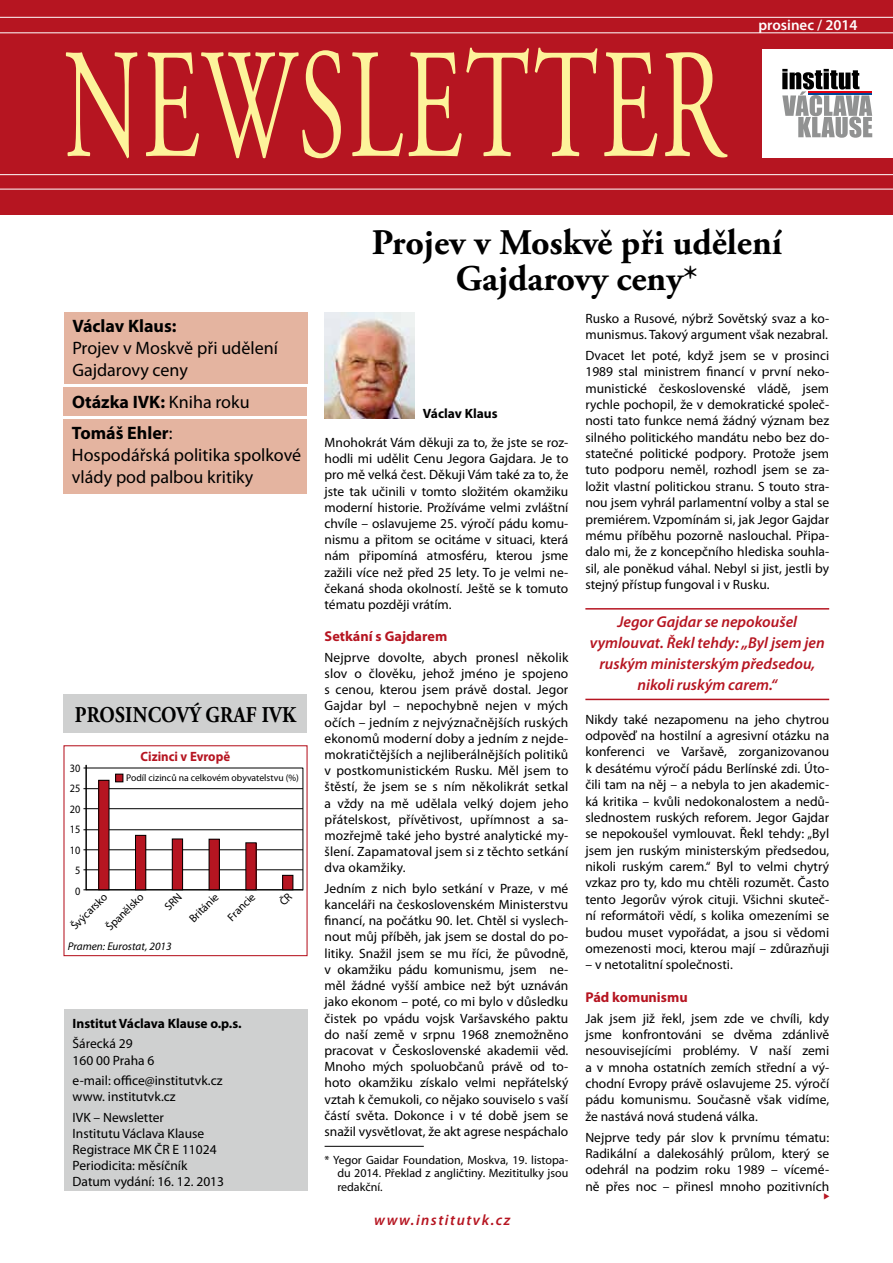
<style>
.page{position:relative;width:893px;height:1263px;background:#fff}
.page>*{position:absolute;margin:0;border:0;box-sizing:border-box;transform-origin:0 0}
.t1{font:156px "Adobe Garamond Pro";letter-spacing:.03em;color:#fdf39b;scale:.62 1}
.t2{font:700 36px/36px "Adobe Garamond Pro";color:#000;text-align:center}
.t3{font:700 22.5px "Adobe Garamond Pro";letter-spacing:.015em;color:#000;scale:.87 1}
.t4{font:18px/21.6px "Myriad Pro";color:#000}
.t5{font:700 18px/32px "Myriad Pro";color:#000}
.t6{font:italic 600 15.75px/21.1px "Myriad Pro";color:#b61521;text-align:center}
.t7{font:italic 600 15px "Myriad Pro";letter-spacing:.1em;color:#b61521}
.t8{font:600 15px "Myriad Pro";color:#fff}
.t9{font:700 14.25px "Myriad Pro";color:#b61521}
.t10{font:13.5px/16.2px "Myriad Pro";color:#000;text-align:justify}
.t11{font:700 13.5px "Myriad Pro";color:#000}
.t12{font:700 13.5px "Myriad Pro";color:#b61521;scale:.95 1}
.t13{font:12px/13.5px "Myriad Pro";color:#000;text-align:justify}
.t14{font:11.25px "Myriad Pro";color:#000}
.t15{font:italic 11.25px "Myriad Pro";color:#000}
.t16{font:11.25px/20.5px "Myriad Pro";color:#000;text-align:center;scale:.91 1}
.t17{font:9.75px "Myriad Pro";color:#000}
.s1{font-weight:400}
</style>
<div class="page">
<div style="left:0;top:0;width:893px;height:215px;background:#b61521"></div>
<div style="left:762px;top:50px;width:131px;height:108px;background:#fff"></div>
<svg style="left:782px;top:69px;width:90px;height:69px"></svg>
<hr style="left:808px;top:91px;width:64px;height:2px;background:#e3000f">
<hr style="left:808px;top:93px;width:64px;height:1px;background:#004799">
<hr style="left:0;top:17px;width:893px;height:1px;background:#fff">
<hr style="left:0;top:174px;width:893px;height:1px;background:#fff">
<hr style="left:0;top:33px;width:893px;height:1px;background:#fff">
<hr style="left:0;top:189px;width:893px;height:1px;background:#fff">
<div style="left:64px;top:313px;width:244px;height:71px;background:#e4b4a0"></div>
<div style="left:64px;top:388px;width:243px;height:28px;background:#e4b4a0"></div>
<div style="left:63px;top:420px;width:244px;height:74px;background:#e4b4a0"></div>
<div style="left:64px;top:1009px;width:244px;height:182px;background:#cfd0d0"></div>
<div style="left:63px;top:694px;width:244px;height:39px;background:#cfd0d0"></div>
<hr style="left:585px;top:608px;width:244px;height:2px;background:#b61521">
<hr style="left:585px;top:699px;width:244px;height:1px;background:#b61521">
<hr style="left:325px;top:1146px;width:99px;height:1px;background:#000">
<img style="left:325px;top:313px;width:89px;height:106px">
<div style="left:63px;top:745px;width:245px;height:211px;border:1px solid #b61521"></div>
<svg style="left:83px;top:764px;width:221px;height:127px"></svg>
<h1 class="t1" style="left:64px;top:13px;width:1066px">NEWSLETTER</h1>
<p class="t8" style="left:758px;top:17px;width:101px">prosinec / 2014</p>
<h3 class="t5" style="left:72px;top:311px;width:106px">Václav Klaus:</h3>
<h3 class="t4" style="left:72px;top:338px;width:207px">Projev v Moskvě při udělení<br>Gajdarovy ceny</h3>
<h3 class="t5" style="left:72px;top:386px;width:179px">Otázka IVK: <span class="s1">Kniha roku<br></span>Tomáš Ehler<span class="s1">:</span></h3>
<h3 class="t4" style="left:72px;top:445px;width:231px">Hospodářská politika spolkové vlády pod palbou kritiky</h3>
<h3 class="t3" style="left:75px;top:701px;width:256px">PROSINCOVÝ GRAF IVK</h3>
<p class="t12" style="left:141px;top:749px;width:96px">Cizinci v Evropě</p>
<p class="t16" style="left:70px;top:758px;width:13px">30<br>25<br>20<br>15<br>10<br>5<br>0</p>
<p class="t17" style="left:126px;top:773px;width:174px">Podíl cizinců na celkovém obyvatelstvu (%)</p>
<p class="t14" style="left:104px;top:924px;width:49px;rotate:-45deg">Španělsko</p>
<p class="t14" style="left:187px;top:916px;width:38px;rotate:-45deg">Británie</p>
<p class="t14" style="left:225px;top:914px;width:35px;rotate:-45deg">Francie</p>
<p class="t14" style="left:68px;top:923px;width:48px;rotate:-45deg">Švýcarsko</p>
<p class="t15" style="left:68px;top:940px;width:105px">Pramen: Eurostat, 2013</p>
<p class="t11" style="left:73px;top:1016px;width:171px">Institut Václava Klause o.p.s.</p>
<p class="t10" style="left:73px;top:1036px;width:83px">Šárecká 29<br>160 00 Praha 6</p>
<p class="t10" style="left:73px;top:1072px;width:151px">e-mail: office@institutvk.cz www. institutvk.cz</p>
<p class="t10" style="left:73px;top:1109px;width:153px;text-align:left">IVK – Newsletter<br>Institutu Václava Klause<br>Registrace MK ČR E 11024<br>Periodicita: měsíčník<br>Datum vydání: 16. 12. 2013</p>
<h2 class="t2" style="left:372px;top:225px;width:412px">Projev v Moskvě při udělení<br>Gajdarovy ceny*</h2>
<p class="t11" style="left:423px;top:406px;width:76px">Václav Klaus</p>
<p class="t10" style="left:325px;top:435px;width:245px">Mnohokrát Vám děkuji za to, že jste se roz&shy;hodli mi udělit Cenu Jegora Gajdara. Je to pro mě velká čest. Děkuji Vám také za to, že jste tak učinili v tomto složitém okamžiku moderní historie. Prožíváme velmi zvláštní chvíle – oslavujeme 25. výročí pádu komu&shy;nismu a přitom se ocitáme v situaci, která nám připomíná atmosféru, kterou jsme zažili více než před 25 lety. To je velmi ne&shy;čekaná shoda okolností. Ještě se k tomuto tématu později vrátím.</p>
<p class="t9" style="left:325px;top:628px;width:124px">Setkání s Gajdarem</p>
<p class="t10" style="left:325px;top:649px;width:245px">Nejprve dovolte, abych pronesl několik slov o člověku, jehož jméno je spojeno s cenou, kterou jsem právě dostal. Jegor Gajdar byl – nepochybně nejen v mých očích – jedním z nejvýznačnějších ruských ekonomů moderní doby a jedním z nejde&shy;mokratičtějších a nejliberálnějších politiků v postkomunistickém Rusku. Měl jsem to štěstí, že jsem se s ním několikrát setkal a vždy na mě udělala velký dojem jeho přátelskost, přívětivost, upřímnost a sa&shy;mozřejmě také jeho bystré analytické my&shy;šlení. Zapamatoval jsem si z těchto setkání dva okamžiky.</p>
<p class="t10" style="left:325px;top:880px;width:245px">Jedním z nich bylo setkání v Praze, v mé kanceláři na československém Ministerstvu financí, na počátku 90. let. Chtěl si vyslech&shy;nout můj příběh, jak jsem se dostal do po&shy;litiky. Snažil jsem se mu říci, že původně, v okamžiku pádu komunismu, jsem ne&shy;měl žádné vyšší ambice než být uznáván jako ekonom – poté, co mi bylo v důsledku čistek po vpádu vojsk Varšavského paktu do naší země v srpnu 1968 znemožněno pracovat v Československé akademii věd.<br>Mnoho mých spoluobčanů právě od to&shy;hoto okamžiku získalo velmi nepřátelský vztah k čemukoli, co nějako souviselo s vaší částí světa. Dokonce i v té době jsem se snažil vysvětlovat, že akt agrese nespáchalo</p>
<p class="t13" style="left:337px;top:1153px;width:233px;text-indent:-13px">* Yegor Gaidar Foundation, Moskva, 19. listopa&shy;du 2014. Překlad z angličtiny. Mezititulky jsou redakční.</p>
<p class="t7" style="left:374px;top:1212px;width:138px">www.institutvk.cz</p>
<p class="t10" style="left:585px;top:310px;width:245px">Rusko a Rusové, nýbrž Sovětský svaz a ko&shy;munismus. Takový argument však nezabral.</p>
<p class="t10" style="left:585px;top:347px;width:245px">Dvacet let poté, když jsem se v prosinci 1989 stal ministrem financí v první neko&shy;munistické československé vládě, jsem rychle pochopil, že v demokratické společ&shy;nosti tato funkce nemá žádný význam bez silného politického mandátu nebo bez do&shy;statečné politické podpory. Protože jsem tuto podporu neměl, rozhodl jsem se za&shy;ložit vlastní politickou stranu. S touto stra&shy;nou jsem vyhrál parlamentní volby a stal se premiérem. Vzpomínám si, jak Jegor Gajdar mému příběhu pozorně naslouchal. Připa&shy;dalo mi, že z koncepčního hlediska souhla&shy;sil, ale poněkud váhal. Nebyl si jist, jestli by stejný přístup fungoval i v Rusku.</p>
<p class="t6" style="left:590px;top:611px;width:237px">Jegor Gajdar se nepokoušel vymlouvat. Řekl tehdy: „Byl jsem jen ruským ministerským předsedou, nikoli ruským carem.“</p>
<p class="t10" style="left:585px;top:711px;width:245px">Nikdy také nezapomenu na jeho chytrou odpověď na hostilní a agresivní otázku na konferenci ve Varšavě, zorganizovanou k desátému výročí pádu Berlínské zdi. Úto&shy;čili tam na něj – a nebyla to jen akademic&shy;ká kritika – kvůli nedokonalostem a nedů&shy;slednostem ruských reforem. Jegor Gajdar se nepokoušel vymlouvat. Řekl tehdy: „Byl jsem jen ruským ministerským předsedou, nikoli ruským carem.“ Byl to velmi chytrý vzkaz pro ty, kdo mu chtěli rozumět. Často tento Jegorův výrok cituji. Všichni skuteč&shy;ní reformátoři vědí, s kolika omezeními se budou muset vypořádat, a jsou si vědomi omezenosti moci, kterou mají – zdůrazňuji</p>
<p class="t10" style="left:585px;top:957px;width:149px">– v netotalitní společnosti.</p>
<p class="t9" style="left:585px;top:989px;width:104px">Pád komunismu</p>
<p class="t10" style="left:585px;top:1010px;width:245px">Jak jsem již řekl, jsem zde ve chvíli, kdy jsme konfrontováni se dvěma zdánlivě nesouvisejícími problémy. V naší zemi a v mnoha ostatních zemích střední a vý&shy;chodní Evropy právě oslavujeme 25. výročí pádu komunismu. Současně však vidíme, že nastává nová studená válka.</p>
<p class="t10" style="left:585px;top:1129px;width:245px">Nejprve tedy pár slov k prvnímu tématu:<br>Radikální a dalekosáhlý průlom, který se odehrál na podzim roku 1989 – vícemé&shy;ně přes noc – přinesl mnoho pozitivních</p>
</div>
